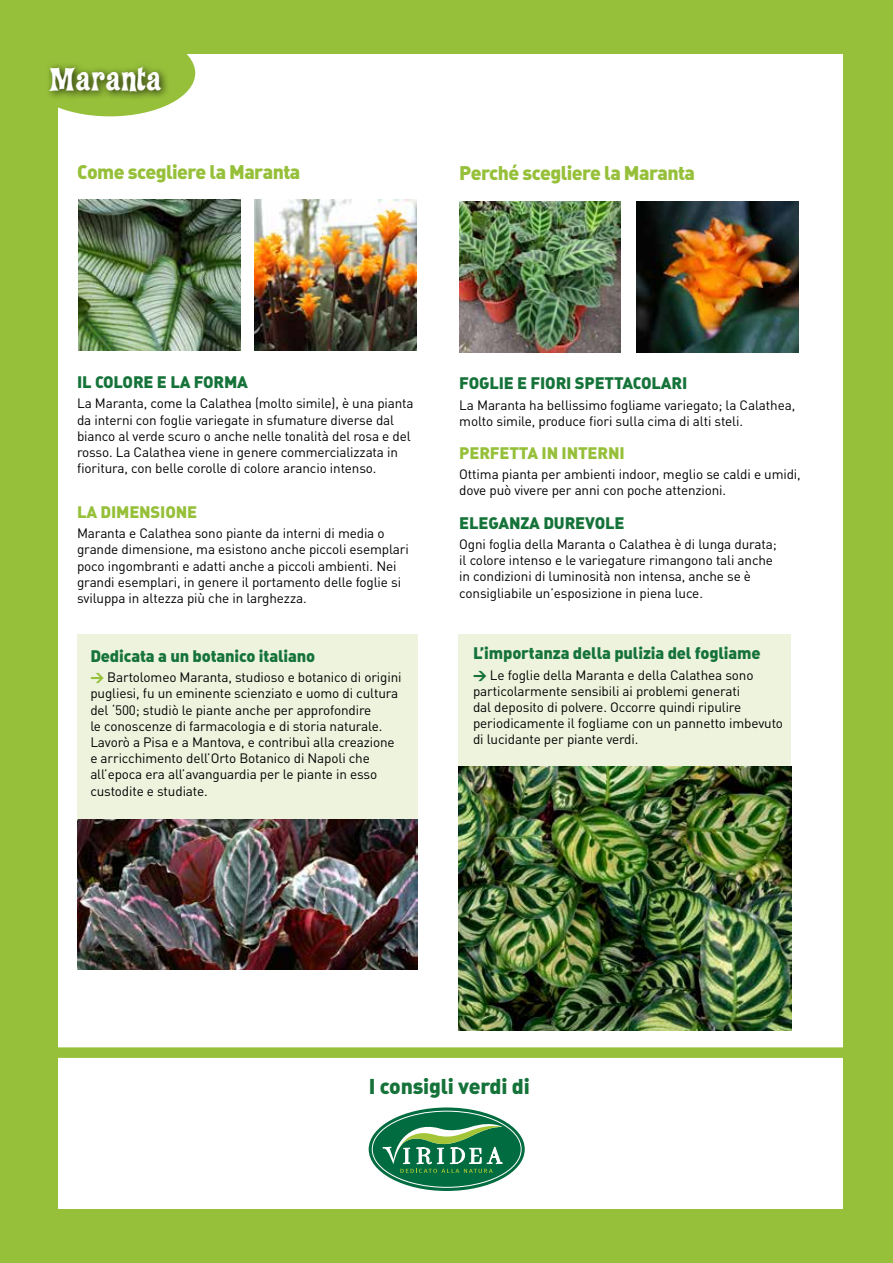
<style>
.page{position:relative;width:893px;height:1263px;background:#96c03a}
.page>*{position:absolute;margin:0;border:0;box-sizing:border-box;transform-origin:0 0}
.t1{font:33px "Tiki Surf";letter-spacing:.02em;color:#fff}
.t2{font:21.15px "DIN Black Alternate";letter-spacing:-.01em;color:#15733a}
.t3{font:19.5px "DIN Black Alternate";letter-spacing:-.03em;color:#96c03a}
.t4{font:16.5px "DIN Black Alternate";letter-spacing:-.01em;color:#15733a}
.t5{font:16.5px "DIN Black Alternate";letter-spacing:-.01em;color:#96c03a}
.t6{font:13.5px/16.2px "DIN";letter-spacing:-.01em;color:#000}
.s1{font-weight:900;color:#96c03a}
.s2{font-weight:900;color:#15733a}
</style>
<div class="page">
<div style="left:58px;top:54px;width:785px;height:1155px;background:#fff"></div>
<div style="left:9px;top:1047px;width:884px;height:11px;background:#96c03a"></div>
<svg style="left:369px;top:1107px;width:156px;height:84px"></svg>
<div style="left:372px;top:1111px;width:149px;height:76px;background:#006c3f;border-radius:50%"></div>
<svg style="left:383px;top:1122px;width:119px;height:51px"></svg>
<div style="left:24px;top:30px;width:171px;height:86px;background:#96c03a;border-radius:50%"></div>
<div style="left:77px;top:635px;width:340px;height:298px;background:#edf3dd"></div>
<img style="left:77px;top:819px;width:340px;height:150px">
<img style="left:78px;top:200px;width:162px;height:151px">
<img style="left:255px;top:200px;width:161px;height:151px">
<img style="left:459px;top:202px;width:162px;height:151px">
<img style="left:637px;top:202px;width:161px;height:151px">
<div style="left:459px;top:634px;width:332px;height:335px;background:#edf3dd"></div>
<img style="left:459px;top:766px;width:332px;height:265px">
<div style="left:45px;top:61px;width:126px;height:40px;background:#000;opacity:.8"></div>
<h1 class="t1" style="left:50px;top:61px;width:113px">Maranta</h1>
<h3 class="t3" style="left:77px;top:159px;width:225px">Come scegliere la Maranta</h3>
<h3 class="t3" style="left:459px;top:160px;width:237px">Perché scegliere la Maranta</h3>
<p class="t4" style="left:77px;top:371px;width:37px">IL COLORE</p>
<p class="t4" style="left:157px;top:371px;width:48px">ELA FOR</p>
<p class="t4" style="left:224px;top:371px;width:25px">MA</p>
<p class="t6" style="left:77px;top:395px;width:338px">La Maranta, come la Calathea (molto simile), è una pianta da interni con foglie variegate in sfumature diverse dal bianco al verde scuro o anche nelle tonalità del rosa e del rosso. La Calathea viene in genere commercializzata in fioritura, con belle corolle di colore arancio intenso.</p>
<p class="t5" style="left:77px;top:501px;width:93px">LA DIMENSIONE</p>
<p class="t6" style="left:77px;top:525px;width:333px">Maranta e Calathea sono piante da interni di media o grande dimensione, ma esistono anche piccoli esemplari poco ingombranti e adatti anche a piccoli ambienti. Nei grandi esemplari, in genere il portamento delle foglie si sviluppa in altezza più che in larghezza.</p>
<p class="t4" style="left:90px;top:645px;width:226px">Dedicata a un botanico italiano</p>
<p class="t6" style="left:90px;top:669px;width:313px"><span class="s1">&gt;</span> Bartolomeo Maranta, studioso e botanico di origini pugliesi, fu un eminente scienziato e uomo di cultura del ‘500; studiò le piante anche per approfondire<br>le conoscenze di farmacologia e di storia naturale.<br>Lavorò a Pisa e a Mantova, e contribuì alla creazione e arricchimento dell’Orto Botanico di Napoli che all’epoca era all’avanguardia per le piante in esso custodite e studiate.</p>
<p class="t4" style="left:459px;top:372px;width:80px">FOGLIE EFIORI</p>
<p class="t4" style="left:575px;top:372px;width:77px">SPETTACOLARI</p>
<p class="t6" style="left:459px;top:396px;width:337px">La Maranta ha bellissimo fogliame variegato; la Calathea, molto simile, produce fiori sulla cima di alti steli.</p>
<p class="t5" style="left:459px;top:442px;width:21px">PERFE</p>
<p class="t5" style="left:509px;top:442px;width:88px">TTAIN INTERNI</p>
<p class="t6" style="left:459px;top:466px;width:343px">Ottima pianta per ambienti indoor, meglio se caldi e umidi, dove può vivere per anni con poche attenzioni.</p>
<p class="t4" style="left:459px;top:511px;width:51px">ELE GANZA</p>
<p class="t4" style="left:543px;top:511px;width:11px">DUREVOLE</p>
<p class="t6" style="left:459px;top:536px;width:319px">Ogni foglia della Maranta o Calathea è di lunga durata; il colore intenso e le variegature rimangono tali anche in condizioni di luminosità non intensa, anche se è consigliabile un’esposizione in piena luce.</p>
<p class="t4" style="left:473px;top:642px;width:289px">L’importanza della pulizia del fogliame</p>
<p class="t6" style="left:473px;top:666px;width:312px"><span class="s2">&gt;</span> Le foglie della Maranta e della Calathea sono particolarmente sensibili ai problemi generati<br>dal deposito di polvere. Occorre quindi ripulire periodicamente il fogliame con un pannetto imbevuto di lucidante per piante verdi.</p>
<h2 class="t2" style="left:369px;top:1072px;width:162px">I consigli verdi di</h2>
</div>
